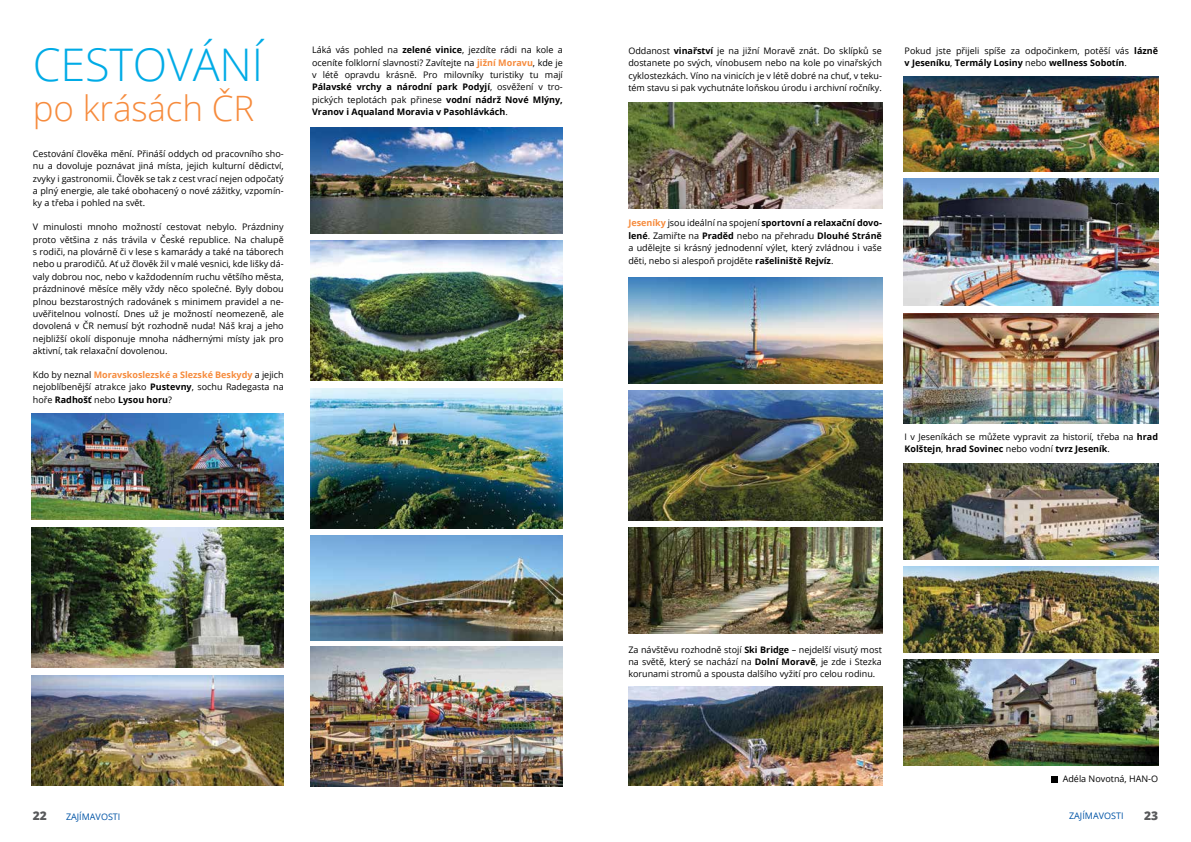
<style>
.page{position:relative;width:1191px;height:842px;background:#fff}
.page>*{position:absolute;margin:0;border:0;box-sizing:border-box;transform-origin:0 0}
.t1{font:300 45px "Open Sans";color:#00abe6}
.t2{font:300 35px "Open Sans";letter-spacing:-.005em;color:#f68b3d}
.t3{font:800 12px "Open Sans";color:#58595b}
.t4{font:9px/12.4px "Open Sans";color:#000;text-align:justify}
.t5{font:9px "Open Sans";color:#0054a6}
.s1{font-weight:700;color:#f68b3d}
.s2{font-weight:700}
</style>
<div class="page">
<img style="left:32px;top:413px;width:252px;height:106px">
<img style="left:32px;top:527px;width:252px;height:140px">
<img style="left:32px;top:675px;width:252px;height:110px">
<img style="left:310px;top:127px;width:252px;height:107px">
<img style="left:628px;top:103px;width:254px;height:106px">
<img style="left:904px;top:77px;width:254px;height:94px">
<img style="left:904px;top:178px;width:254px;height:128px">
<img style="left:904px;top:314px;width:254px;height:109px">
<img style="left:904px;top:464px;width:254px;height:95px">
<img style="left:904px;top:566px;width:254px;height:87px">
<img style="left:904px;top:659px;width:254px;height:106px">
<img style="left:628px;top:277px;width:254px;height:106px">
<img style="left:628px;top:390px;width:254px;height:130px">
<img style="left:628px;top:527px;width:254px;height:107px">
<img style="left:628px;top:687px;width:254px;height:98px">
<img style="left:310px;top:241px;width:252px;height:139px">
<img style="left:310px;top:388px;width:252px;height:140px">
<img style="left:310px;top:646px;width:252px;height:140px">
<img style="left:310px;top:535px;width:252px;height:105px">
<div style="left:1051px;top:776px;width:7px;height:6px;background:#000"></div>
<h1 class="t1" style="left:33px;top:33px;width:55px">CESTOV</h1>
<h1 class="t1" style="left:193px;top:33px;width:72px">ÁNÍ</h1>
<h2 class="t2" style="left:33px;top:84px;width:223px">PO KRÁSÁCH ČR</h2>
<p class="t4" style="left:33px;top:147px;width:252px">Cestování člověka mění. Přináší oddych od pracovního sho&shy;nu a dovoluje poznávat jiná místa, jejich kulturní dědictví, zvyky i gastronomii. Člověk se tak z cest vrací nejen odpočatý a plný energie, ale také obohacený o nové zážitky, vzpomín&shy;ky a třeba i pohled na svět.</p>
<p class="t4" style="left:33px;top:220px;width:252px">V minulosti mnoho možností cestovat nebylo. Prázdniny proto většina z nás trávila v České republice. Na chalupě s rodiči, na plovárně či v lese s kamarády a také na táborech nebo u prarodičů. Ať už člověk žil v malé vesnici, kde lišky dá&shy;valy dobrou noc, nebo v každodenním ruchu většího města, prázdninové měsíce měly vždy něco společné. Byly dobou plnou bezstarostných radovánek s minimem pravidel a ne&shy;uvěřitelnou volností. Dnes už je možností neomezeně, ale dovolená v ČR nemusí být rozhodně nuda! Náš kraj a jeho nejbližší okolí disponuje mnoha nádhernými místy jak pro aktivní, tak relaxační dovolenou.</p>
<p class="t4" style="left:33px;top:368px;width:252px">Kdo by neznal <span class="s1">Moravskoslezské a Slezské Beskydy</span> a jejich nejoblíbenější atrakce jako <span class="s2">Pustevny</span>, sochu Radegasta na hoře <span class="s2">Radhošť</span> nebo <span class="s2">Lysou horu</span>?</p>
<p class="t4" style="left:312px;top:43px;width:252px">Láká vás pohled na <span class="s2">zelené vinice</span>, jezdíte rádi na kole a oceníte folklorní slavnosti? Zavítejte na <span class="s1">jižní Moravu</span>, kde je v létě opravdu krásně. Pro milovníky turistiky tu mají <span class="s2">Pálavské vrchy a národní park Podyjí</span>, osvěžení v tro&shy;pických teplotách pak přinese <span class="s2">vodní nádrž Nové Mlýny, Vranov i Aqualand Moravia v Pasohlávkách</span>.</p>
<p class="t4" style="left:628px;top:44px;width:255px">Oddanost <span class="s2">vinařství</span> je na jižní M oravě znát. Do sklípků se dostanete po svých, vínobusem nebo na kole po vinařských cyklostezkách. Víno na vinicích je v létě dobré na chuť, v teku&shy;tém stavu si pak vychutnáte loňskou úrodu i archivní ročníky.</p>
<p class="t4" style="left:904px;top:44px;width:255px">Pokud jste přijeli spíše za odpočinkem, potěší vás <span class="s2">lázně v Jeseníku</span>, <span class="s2">Termály Losiny</span> nebo <span class="s2">wellness Sobotín</span>.</p>
<p class="t4" style="left:628px;top:217px;width:255px"><span class="s1">Jeseníky</span> jsou ideální na spojení <span class="s2">sportovní a relaxační dovo&shy;lené</span>. Zamiřte na <span class="s2">Praděd</span> nebo na přehradu <span class="s2">Dlouhé Stráně </span>a udělejte si krásný jednodenní výlet, který zvládnou i vaše děti, nebo si alespoň projděte <span class="s2">rašeliniště Rejvíz</span>.</p>
<p class="t4" style="left:904px;top:430px;width:255px">I v Jeseníkách se můžete vypravit za historií, třeba na <span class="s2">hrad<br>Kolštejn</span>, <span class="s2">hrad Sovinec</span> nebo vodní <span class="s2">tvrz Jeseník</span>.</p>
<p class="t4" style="left:628px;top:643px;width:255px">Za návštěvu rozhodně stojí <span class="s2">Ski Bridge</span> – nejdelší visutý most na světě, který se nachází na <span class="s2">Dolní Moravě</span>, je zde i Stezka korunami stromů a spousta dalšího vyžití pro celou rodinu.</p>
<p class="t4" style="left:1062px;top:773px;width:96px">Adéla N ovotná, HAN-O</p>
<p class="t5" style="left:66px;top:810px;width:6px">ZAJÍMA</p>
<p class="t5" style="left:96px;top:810px;width:11px">VOSTI</p>
<p class="t5" style="left:1069px;top:809px;width:6px">ZAJÍMA</p>
<p class="t5" style="left:1098px;top:809px;width:11px">VOSTI</p>
<h3 class="t3" style="left:33px;top:806px;width:16px">22</h3>
<h3 class="t3" style="left:1144px;top:806px;width:16px">23</h3>
</div>
